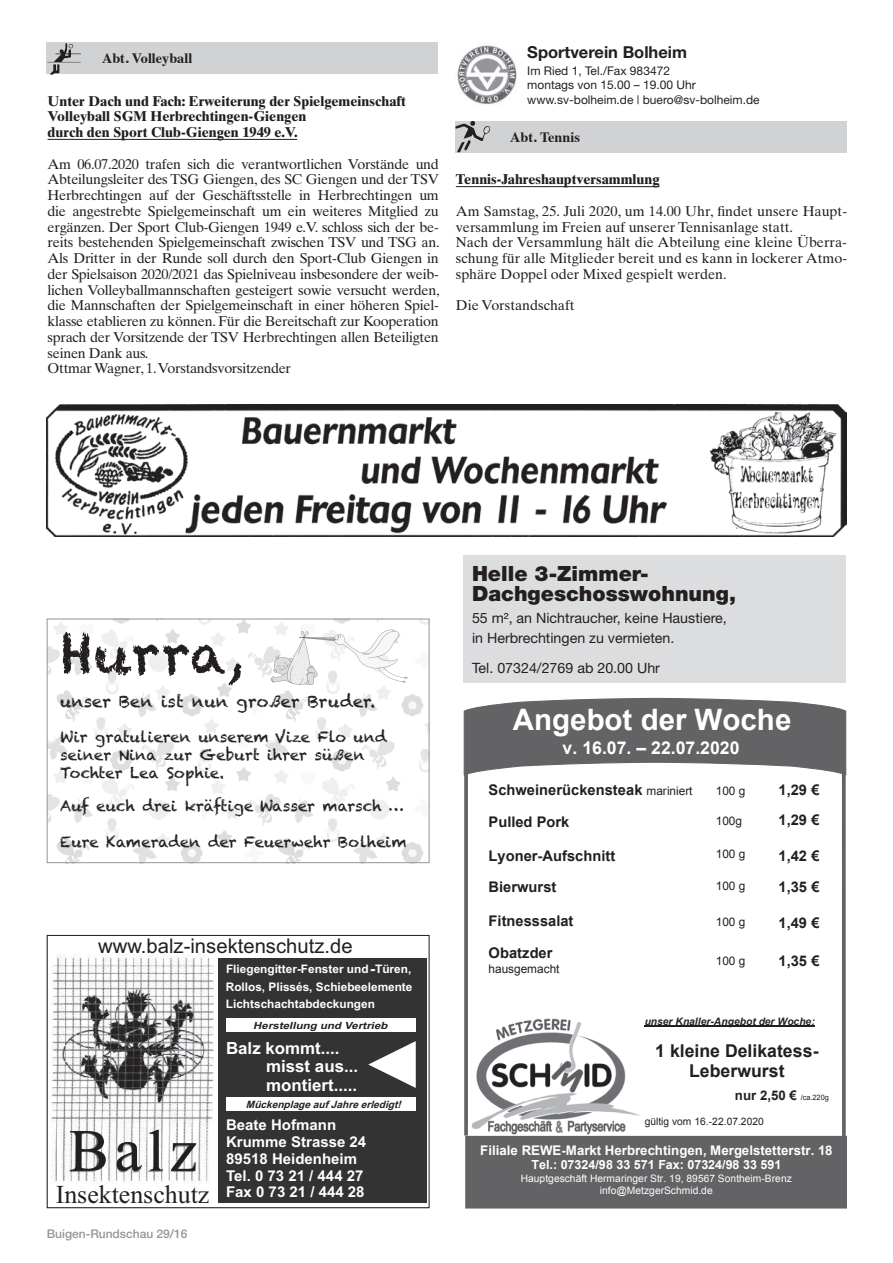
<style>
.page{position:relative;width:893px;height:1263px;background:#fff}
.page>*{position:absolute;margin:0;border:0;box-sizing:border-box;transform-origin:0 0}
.t1{font:61.95px "Times New Roman";color:#231f20}
.t2{font:59.85px "Times New Roman";color:#231f20}
.t3{font:54px "Chalkduster";letter-spacing:.01em;color:#231f20}
.t4{font:700 29.55px "Arial";color:#fff}
.t5{font:25.8px "Times New Roman";color:#242021}
.t6{font:900 21px/19.5px "Helvetica Neue";color:#231f20}
.t7{font:20.25px "Arial";color:#231f20}
.t8{font:700 17.7px/20.4px "Arial";color:#231f20;text-align:center}
.t9{font:700 17.7px "Arial";letter-spacing:.005em;color:#fff}
.t10{font:700 16.95px/18.9px "Arial";color:#fff}
.t11{font:700 16.65px "Arial";color:#fff}
.t12{font:16.5px "Chalkduster";color:#231f20}
.t13{font:700 16.5px "Helvetica Neue";color:#231f20}
.t14{font:700 15.15px "Arial";color:#fff}
.t15{font:15px/18px "Chalkduster";color:#231f20}
.t16{font:700 14.85px/17px "Arial";color:#fff}
.t17{font:700 14.7px/32.1px "Arial";color:#231f20}
.t18{font:14.25px/15.8px "Times Ten";letter-spacing:-.02em;color:#231f20}
.t19{font:14.25px/15.8px "Times Ten";color:#231f20}
.t20{font:700 14.25px/15.8px "Times Ten";color:#231f20}
.t21{font:14.25px/19.5px "Helvetica Neue";color:#231f20}
.t22{font:700 14.25px "Times";color:#231f20}
.t23{font:700 13.2px "Arial";color:#fff}
.t24{font:700 12.6px "Arial";letter-spacing:-.005em;color:#fff}
.t25{font:12px/14.2px "Helvetica Neue";color:#231f20}
.t26{font:500 12px "Helvetica Neue";color:#939598}
.t27{font:700 11.85px/17.1px "Arial";color:#fff}
.t28{font:11.85px "Arial";letter-spacing:-.005em;color:#231f20}
.t29{font:700 11.7px "Arial";color:#fff}
.t30{font:10.2px/12px "Arial";color:#fff;text-align:center}
.t31{font:italic 700 10.2px "Arial";letter-spacing:-.005em;color:#231f20}
.t32{font:italic 700 10.2px "Arial";color:#231f20}
.t33{font:10.2px "Arial";color:#231f20}
.t34{font:italic 700 9.9px "Arial";color:#231f20;scale:1.17 1}
.t35{font:7.35px "Arial";letter-spacing:-.01em;color:#231f20}
.s1{font-size:58.95px}
.s2{font-style:inherit}
.s3{font-weight:400;font-size:11.85px}
.s4{font-weight:700;font-size:13.2px}
</style>
<div class="page">
<img style="left:47px;top:618px;width:383px;height:245px">
<div style="left:47px;top:619px;width:382px;height:244px;border:1px solid #939598"></div>
<svg style="left:271px;top:629px;width:137px;height:57px"></svg>
<img style="left:51px;top:954px;width:163px;height:229px">
<div style="left:218px;top:958px;width:208px;height:245px;background:#343334"></div>
<svg style="left:368px;top:1041px;width:48px;height:47px"></svg>
<div style="left:226px;top:1019px;width:190px;height:13px;background:#fff"></div>
<div style="left:226px;top:1098px;width:190px;height:13px;background:#fff"></div>
<div style="left:47px;top:935px;width:382px;height:273px;border:1px solid #231f20"></div>
<div style="left:463px;top:555px;width:383px;height:128px;background:#dcdddf"></div>
<div style="left:47px;top:405px;width:799px;height:135px;background:linear-gradient(to right,#fff,#fff)"></div>
<img style="left:47px;top:405px;width:799px;height:131px">
<svg style="left:464px;top:698px;width:382px;height:77px;background:#7b7b7d"></svg>
<img style="left:466px;top:1018px;width:178px;height:118px">
<div style="left:465px;top:1136px;width:381px;height:72px;background:#636366"></div>
<svg style="left:464px;top:773px;width:4px;height:362px"></svg>
<svg style="left:842px;top:765px;width:4px;height:372px"></svg>
<hr style="left:645px;top:1026px;width:170px;height:1px;background:#231f20">
<hr style="left:48px;top:139px;width:249px;height:1px;background:#231f20">
<hr style="left:456px;top:186px;width:203px;height:1px;background:#231f20">
<div style="left:47px;top:42px;width:391px;height:32px;background:#d1d2d4"></div>
<svg style="left:47px;top:43px;width:34px;height:31px"></svg>
<div style="left:455px;top:121px;width:391px;height:32px;background:#d1d2d4"></div>
<svg style="left:455px;top:121px;width:35px;height:31px"></svg>
<img style="left:457px;top:45px;width:60px;height:60px">
<p class="t22" style="left:102px;top:45px;width:92px">Abt. Volleyball</p>
<p class="t20" style="left:48px;top:93px;width:360px">Unter Dach und Fach: Erweiterung der Spielgemeinschaft<br>Volleyball SGM Herbrechtingen-Giengen<br>durch den Sport Club-Giengen 1949 e.V.</p>
<p class="t18" style="left:48px;top:156px;width:393px">Am 06.07.2020 trafen sich die verantwortlichen Vorstände und Abteilungsleiter des TSG Giengen, des SC Giengen und der TSV Herbrechtingen auf der Geschäftsstelle in Herbrechtingen um die angestrebte Spielgemeinschaft um ein weiteres Mitglied zu ergänzen. Der Sport Club-Giengen 1949 e.V. schloss sich der be&shy;reits bestehenden Spielgemeinschaft zwischen TSV und TSG an.<br>Als Dritter in der Runde soll durch den Sport-Club Giengen in der Spielsaison 2020/2021 das Spielniveau insbesondere der weib&shy;lichen Volleyballmannschaften gesteigert sowie versucht werden, die Mannschaften der Spielgemeinschaft in einer höheren Spiel&shy;klasse etablieren zu können. Für die Bereitschaft zur Kooperation sprach der Vorsitzende der TSV Herbrechtingen allen Beteiligten seinen Dank aus.<br>Ottmar Wagner, 1. Vorstandsvorsitzender</p>
<p class="t13" style="left:527px;top:42px;width:161px">Sportverein Bolheim</p>
<p class="t25" style="left:527px;top:64px;width:234px">Im Ried 1, Tel./Fax 983472<br>montags von 15.00 – 19.00 Uhr www.sv-bolheim.de | buero@sv-bolheim.de</p>
<p class="t22" style="left:510px;top:124px;width:71px">Abt. Tennis</p>
<p class="t20" style="left:456px;top:171px;width:205px">Tennis-Jahreshauptversammlung</p>
<p class="t19" style="left:456px;top:203px;width:393px">Am Samstag, 25. Juli 2020, um 14.00 Uhr, findet unsere Haupt&shy;versammlung im Freien auf unserer Tennisanlage statt.<br>Nach der Versammlung hält die Abteilung eine kleine Überra&shy;schung für alle Mitglieder bereit und es kann in lockerer Atmo&shy;sphäre Doppel oder Mixed gespielt werden.</p>
<p class="t19" style="left:456px;top:297px;width:120px">Die Vorstandschaft</p>
<h3 class="t3" style="left:60px;top:622px;width:185px">Hurra,</h3>
<p class="t12" style="left:60px;top:692px;width:317px">unser Ben ist nun großer Bruder.</p>
<p class="t15" style="left:60px;top:728px;width:328px">Wir gratulieren unserem Vize Flo und seiner Nina zur Geburt ihrer süßen<br>Tochter Lea Sophie.</p>
<p class="t15" style="left:60px;top:797px;width:345px">Auf euch drei kräftige Wasser marsch …</p>
<p class="t15" style="left:60px;top:833px;width:348px">Eure Kameraden der Feuerwehr Bolheim</p>
<h3 class="t7" style="left:98px;top:933px;width:256px">www.balz-insektenschutz.de</h3>
<p class="t29" style="left:226px;top:961px;width:187px">Fliegengitter-Fenster und Türen,</p>
<p class="t14" style="left:370px;top:958px;width:7px">-</p>
<p class="t27" style="left:226px;top:979px;width:188px">Rollos, Plissés, Schiebeelemente<br>Lichtschachtabdeckungen</p>
<p class="t34" style="left:253px;top:1019px;width:119px">Herstellung und Vertrieb</p>
<p class="t11" style="left:226px;top:1036px;width:115px">Balz kommt....</p>
<p class="t10" style="left:266px;top:1057px;width:93px">misst aus... montiert.....</p>
<h2 class="t2" style="left:69px;top:1110px;width:97px">B <span class="s1">l</span></h2>
<h1 class="t1" style="left:114px;top:1108px;width:84px">a z</h1>
<h3 class="t5" style="left:56px;top:1177px;width:155px">Insektenschutz</h3>
<p class="t26" style="left:47px;top:1227px;width:142px">Buigen-Rundschau 29/16</p>
<p class="t32" style="left:246px;top:1097px;width:160px">MückenplageaufJahreerledigt!</p>
<p class="t16" style="left:226px;top:1117px;width:142px">Beate Hofmann<br>Krumme Strasse 24<br>89518 Heidenheim<br>Tel. 0 73 21 / 444 27</p>
<p class="t16" style="left:226px;top:1183px;width:140px">Fax 0 73 21 / 444 28</p>
<h3 class="t6" style="left:472px;top:564px;width:266px">Helle 3-Zimmer-<br>Dachgeschosswohnung,</h3>
<p class="t21" style="left:472px;top:608px;width:256px">55 m², an Nichtraucher, keine Haustiere, in Herbrechtingen zu vermieten.</p>
<p class="t21" style="left:472px;top:658px;width:189px">Tel. 07324/2769 ab 20.00 Uhr</p>
<h3 class="t4" style="left:513px;top:699px;width:280px">Angebot der Woche</h3>
<p class="t9" style="left:562px;top:736px;width:179px">v. 16.07. <span class="s2">–</span> 22.07.2020</p>
<p class="t17" style="left:489px;top:774px;width:205px">Schweinerückensteak <span class="s3">mariniert<br></span>Pulled Pork</p>
<p class="t28" style="left:716px;top:783px;width:31px">100 g</p>
<p class="t28" style="left:716px;top:812px;width:28px">100g</p>
<p class="t17" style="left:779px;top:774px;width:42px;line-height:30.6px">1,29 <span class="s2">€<br></span>1,29 <span class="s2">€</span></p>
<p class="t17" style="left:489px;top:840px;width:128px">Lyoner-Aufschnitt</p>
<p class="t28" style="left:716px;top:846px;width:31px">100 g</p>
<p class="t17" style="left:779px;top:840px;width:42px">1,42 <span class="s2">€</span></p>
<p class="t17" style="left:489px;top:871px;width:69px">Bierwurst</p>
<p class="t17" style="left:489px;top:905px;width:86px">Fitnesssalat</p>
<p class="t28" style="left:716px;top:877px;width:31px">100 g</p>
<p class="t28" style="left:716px;top:914px;width:31px">100 g</p>
<p class="t17" style="left:779px;top:871px;width:42px">1,35 <span class="s2">€</span></p>
<p class="t17" style="left:779px;top:907px;width:42px">1,49 <span class="s2">€</span></p>
<p class="t17" style="left:489px;top:937px;width:65px">Obatzder</p>
<p class="t28" style="left:489px;top:960px;width:72px">hausgemacht</p>
<p class="t28" style="left:716px;top:952px;width:31px">100 g</p>
<p class="t17" style="left:779px;top:945px;width:42px">1,35 <span class="s2">€</span></p>
<p class="t31" style="left:645px;top:1014px;width:172px">unser Knaller-Angebot der Woche:</p>
<p class="t8" style="left:655px;top:1041px;width:165px">1 kleine Delikatess-<br>Leberwurst</p>
<p class="t35" style="left:735px;top:1092px;width:95px"><span class="s4">nur 2,50</span> <span class="s4">€</span> /ca.220g</p>
<p class="t33" style="left:645px;top:1114px;width:121px">gültig vom 16.-22.07.2020</p>
<p class="t23" style="left:480px;top:1141px;width:354px">Filiale REWE-Markt Herbrechtingen, Mergelstetterstr. 18</p>
<p class="t24" style="left:531px;top:1156px;width:252px">Tel.: 07324/98 33 571 Fax: 07324/98 33 591</p>
<p class="t30" style="left:521px;top:1172px;width:273px">Hauptgeschäft Hermaringer Str. 19, 89567 Sontheim-Brenz info@MetzgerSchmid.de</p>
</div>
